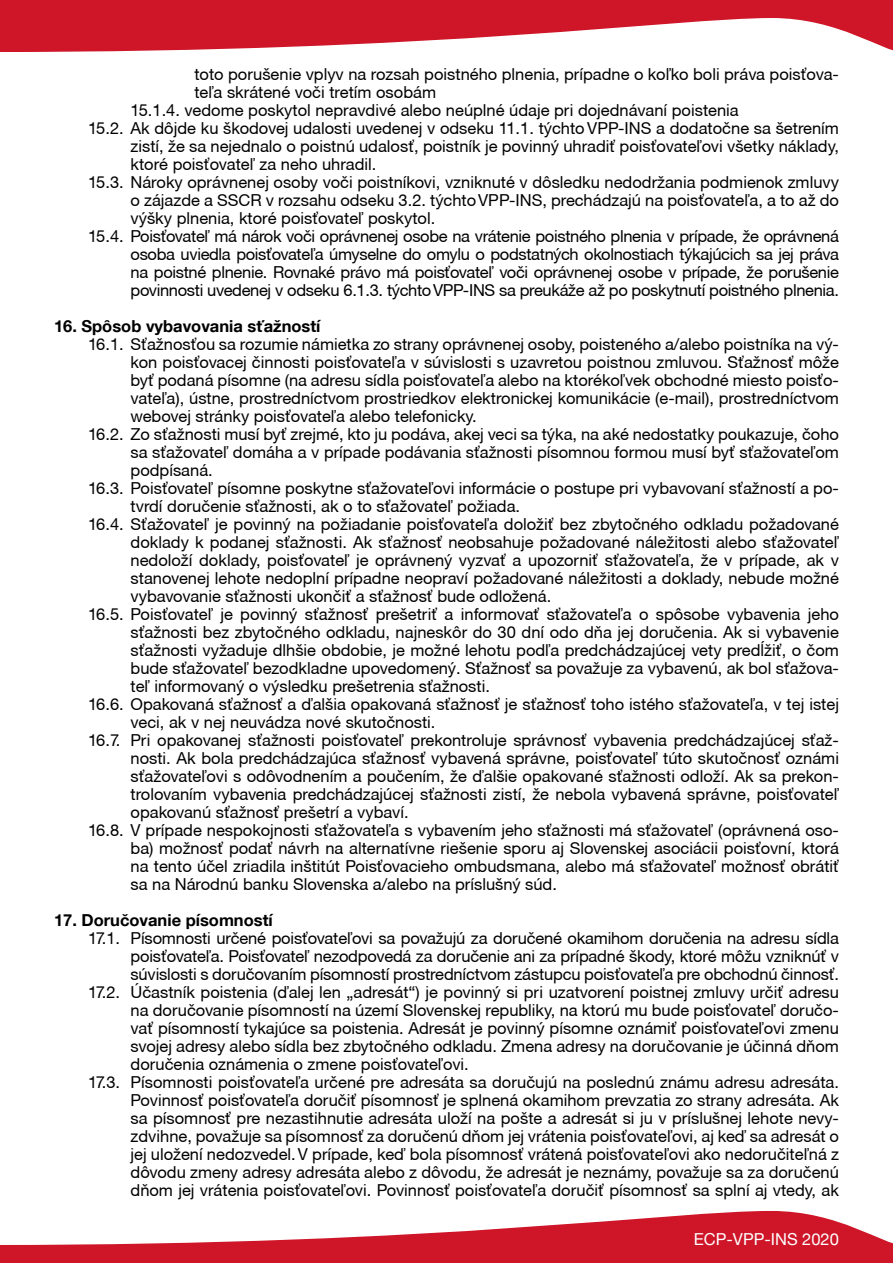
<style>
.page{position:relative;width:893px;height:1263px;background:#fff}
.page>*{position:absolute;margin:0;border:0;box-sizing:border-box;transform-origin:0 0}
.t1{font:16.5px "Helvetica Neue CE";color:#000}
.t2{font:16.5px "Helvetica Neue CE";letter-spacing:-.02em;color:#000}
.t3{font:700 16.5px "Helvetica Neue LT Com";color:#000}
.t4{font:16.5px "Helvetica Neue LT Com";color:#fff}
</style>
<div class="page">
<svg style="left:0;top:1211px;width:893px;height:52px;fill:#ce1628"></svg>
<svg style="left:0;top:0;width:893px;height:52px;fill:#ce1628"></svg>
<p class="t1" style="left:194px;top:64px;width:646px">toto porušenie vplyv na rozsah poistného plnenia, prípadne o koľko boli práva poisťova-</p>
<p class="t1" style="left:194px;top:82px;width:243px">teľa skrátené voči tretím osobám</p>
<p class="t1" style="left:131px;top:100px;width:610px">15.1.4. vedome poskytol nepravdivé alebo neúplné údaje pri dojednávaní poistenia</p>
<p class="t1" style="left:88px;top:118px;width:752px">15.2. Ak dôjde ku škodovej udalosti uvedenej v odseku 11.1. týchto VPP-INS a dodatočne sa šetrením</p>
<p class="t1" style="left:131px;top:136px;width:710px">zistí, že sa nejednalo o poistnú udalosť, poistník je povinný uhradiť poisťovateľovi všetky náklady,</p>
<p class="t1" style="left:131px;top:154px;width:247px">ktoré poisťovateľ za neho uhradil.</p>
<p class="t1" style="left:88px;top:172px;width:752px">15.3. Nároky oprávnenej osoby voči poistníkovi, vzniknuté v dôsledku nedodržania podmienok zmluvy</p>
<p class="t1" style="left:131px;top:190px;width:710px">o zájazde a SSCR v rozsahu odseku 3.2. týchto VPP-INS, prechádzajú na poisťovateľa, a to až do</p>
<p class="t1" style="left:131px;top:208px;width:306px">výšky plnenia, ktoré poisťovateľ poskytol.</p>
<p class="t2" style="left:88px;top:226px;width:752px">15.4. Poisťovateľ má nárok voči oprávnenej osobe na vrátenie poistného plnenia v prípade, že oprávnená</p>
<p class="t2" style="left:131px;top:244px;width:710px">osoba uviedla poisťovateľa úmyselne do omylu o podstatných okolnostiach týkajúcich sa jej práva</p>
<p class="t2" style="left:131px;top:262px;width:710px">na poistné plnenie. Rovnaké právo má poisťovateľ voči oprávnenej osobe v prípade, že porušenie</p>
<p class="t2" style="left:131px;top:280px;width:710px">povinnosti uvedenej v odseku 6.1.3. týchto VPP-INS sa preukáže až po poskytnutí poistného plnenia.</p>
<p class="t3" style="left:54px;top:316px;width:268px">16. Spôsob vybavovania sťažností</p>
<p class="t1" style="left:88px;top:334px;width:752px">16.1. Sťažnosťou sa rozumie námietka zo strany oprávnenej osoby, poisteného a/alebo poistníka na vý-</p>
<p class="t1" style="left:131px;top:352px;width:710px">kon poisťovacej činnosti poisťovateľa v súvislosti s uzavretou poistnou zmluvou. Sťažnosť môže</p>
<p class="t1" style="left:131px;top:370px;width:710px">byť podaná písomne (na adresu sídla poisťovateľa alebo na ktorékoľvek obchodné miesto poisťo-</p>
<p class="t1" style="left:131px;top:388px;width:710px">vateľa), ústne, prostredníctvom prostriedkov elektronickej komunikácie (e-mail), prostredníctvom</p>
<p class="t1" style="left:131px;top:406px;width:348px">webovej stránky poisťovateľa alebo telefonicky.</p>
<p class="t1" style="left:88px;top:424px;width:752px">16.2. Zo sťažnosti musí byť zrejmé, kto ju podáva, akej veci sa týka, na aké nedostatky poukazuje, čoho</p>
<p class="t1" style="left:131px;top:442px;width:710px">sa sťažovateľ domáha a v prípade podávania sťažnosti písomnou formou musí byť sťažovateľom</p>
<p class="t1" style="left:131px;top:460px;width:84px">podpísaná.</p>
<p class="t1" style="left:88px;top:478px;width:752px">16.3. Poisťovateľ písomne poskytne sťažovateľovi informácie o postupe pri vybavovaní sťažností a po-</p>
<p class="t1" style="left:131px;top:496px;width:391px">tvrdí doručenie sťažnosti, ak o to sťažovateľ požiada.</p>
<p class="t1" style="left:88px;top:514px;width:752px">16.4. Sťažovateľ je povinný na požiadanie poisťovateľa doložiť bez zbytočného odkladu požadované</p>
<p class="t1" style="left:131px;top:532px;width:710px">doklady k podanej sťažnosti. Ak sťažnosť neobsahuje požadované náležitosti alebo sťažovateľ</p>
<p class="t1" style="left:131px;top:550px;width:710px">nedoloží doklady, poisťovateľ je oprávnený vyzvať a upozorniť sťažovateľa, že v prípade, ak v</p>
<p class="t1" style="left:131px;top:568px;width:710px">stanovenej lehote nedoplní prípadne neopraví požadované náležitosti a doklady, nebude možné</p>
<p class="t1" style="left:131px;top:586px;width:422px">vybavovanie sťažnosti ukončiť a sťažnosť bude odložená.</p>
<p class="t1" style="left:88px;top:604px;width:752px">16.5. Poisťovateľ je povinný sťažnosť prešetriť a informovať sťažovateľa o spôsobe vybavenia jeho</p>
<p class="t1" style="left:131px;top:622px;width:710px">sťažnosti bez zbytočného odkladu, najneskôr do 30 dní odo dňa jej doručenia. Ak si vybavenie</p>
<p class="t1" style="left:131px;top:640px;width:710px">sťažnosti vyžaduje dlhšie obdobie, je možné lehotu podľa predchádzajúcej vety predĺžiť, o čom</p>
<p class="t1" style="left:131px;top:658px;width:710px">bude sťažovateľ bezodkladne upovedomený. Sťažnosť sa považuje za vybavenú, ak bol sťažova-</p>
<p class="t1" style="left:131px;top:676px;width:361px">teľ informovaný o výsledku prešetrenia sťažnosti.</p>
<p class="t1" style="left:88px;top:694px;width:752px">16.6. Opakovaná sťažnosť a ďalšia opakovaná sťažnosť je sťažnosť toho istého sťažovateľa, v tej istej</p>
<p class="t1" style="left:131px;top:712px;width:306px">veci, ak v nej neuvádza nové skutočnosti.</p>
<p class="t1" style="left:88px;top:730px;width:752px">16.7. Pri opakovanej sťažnosti poisťovateľ prekontroluje správnosť vybavenia predchádzajúcej sťaž-</p>
<p class="t1" style="left:131px;top:748px;width:710px">nosti. Ak bola predchádzajúca sťažnosť vybavená správne, poisťovateľ túto skutočnosť oznámi</p>
<p class="t1" style="left:131px;top:766px;width:710px">sťažovateľovi s odôvodnením a poučením, že ďalšie opakované sťažnosti odloží. Ak sa prekon-</p>
<p class="t1" style="left:131px;top:784px;width:710px">trolovaním vybavenia predchádzajúcej sťažnosti zistí, že nebola vybavená správne, poisťovateľ</p>
<p class="t1" style="left:131px;top:802px;width:280px">opakovanú sťažnosť prešetrí a vybaví.</p>
<p class="t1" style="left:88px;top:820px;width:752px">16.8. V prípade nespokojnosti sťažovateľa s vybavením jeho sťažnosti má sťažovateľ (oprávnená oso-</p>
<p class="t1" style="left:131px;top:838px;width:710px">ba) možnosť podať návrh na alternatívne riešenie sporu aj Slovenskej asociácii poisťovní, ktorá</p>
<p class="t1" style="left:131px;top:856px;width:710px">na tento účel zriadila inštitút Poisťovacieho ombudsmana, alebo má sťažovateľ možnosť obrátiť</p>
<p class="t1" style="left:131px;top:874px;width:428px">sa na Národnú banku Slovenska a/alebo na príslušný súd.</p>
<p class="t3" style="left:54px;top:910px;width:220px">17. Doručovanie písomností</p>
<p class="t1" style="left:88px;top:928px;width:752px">17.1. Písomnosti určené poisťovateľovi sa považujú za doručené okamihom doručenia na adresu sídla</p>
<p class="t1" style="left:131px;top:946px;width:710px">poisťovateľa. Poisťovateľ nezodpovedá za doručenie ani za prípadné škody, ktoré môžu vzniknúť v</p>
<p class="t1" style="left:131px;top:964px;width:710px">súvislosti s doručovaním písomností prostredníctvom zástupcu poisťovateľa pre obchodnú činnosť.</p>
<p class="t1" style="left:88px;top:982px;width:752px">17.2. Účastník poistenia (ďalej len „adresát“) je povinný si pri uzatvorení poistnej zmluvy určiť adresu</p>
<p class="t1" style="left:131px;top:1000px;width:710px">na doručovanie písomností na území Slovenskej republiky, na ktorú mu bude poisťovateľ doručo-</p>
<p class="t1" style="left:131px;top:1018px;width:710px">vať písomností tykajúce sa poistenia. Adresát je povinný písomne oznámiť poisťovateľovi zmenu</p>
<p class="t1" style="left:131px;top:1036px;width:710px">svojej adresy alebo sídla bez zbytočného odkladu. Zmena adresy na doručovanie je účinná dňom</p>
<p class="t1" style="left:131px;top:1054px;width:340px">doručenia oznámenia o zmene poisťovateľovi.</p>
<p class="t1" style="left:88px;top:1072px;width:752px">17.3. Písomnosti poisťovateľa určené pre adresáta sa doručujú na poslednú známu adresu adresáta.</p>
<p class="t1" style="left:131px;top:1090px;width:710px">Povinnosť poisťovateľa doručiť písomnosť je splnená okamihom prevzatia zo strany adresáta. Ak</p>
<p class="t1" style="left:131px;top:1108px;width:710px">sa písomnosť pre nezastihnutie adresáta uloží na pošte a adresát si ju v príslušnej lehote nevy-</p>
<p class="t1" style="left:131px;top:1126px;width:710px">zdvihne, považuje sa písomnosť za doručenú dňom jej vrátenia poisťovateľovi, aj keď sa adresát o</p>
<p class="t1" style="left:131px;top:1144px;width:710px">jej uložení nedozvedel. V prípade, keď bola písomnosť vrátená poisťovateľovi ako nedoručiteľná z</p>
<p class="t1" style="left:131px;top:1162px;width:710px">dôvodu zmeny adresy adresáta alebo z dôvodu, že adresát je neznámy, považuje sa za doručenú</p>
<p class="t1" style="left:131px;top:1180px;width:710px">dňom jej vrátenia poisťovateľovi. Povinnosť poisťovateľa doručiť písomnosť sa splní aj vtedy, ak</p>
<p class="t4" style="left:694px;top:1229px;width:147px">ECP-VPP-INS 2020</p>
</div>
